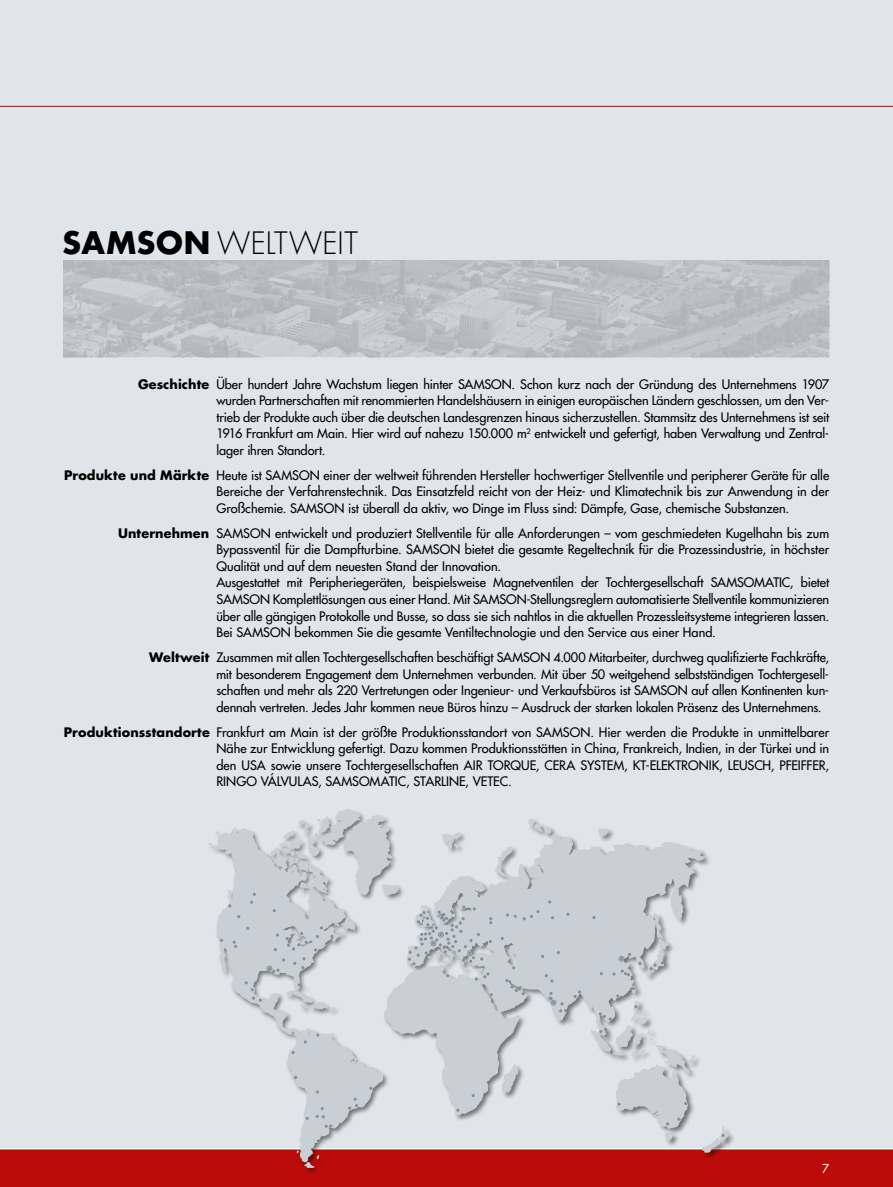
<style>
.page{position:relative;width:893px;height:1187px;background:#fff}
.page>*{position:absolute;margin:0;border:0;box-sizing:border-box;transform-origin:0 0}
.t1{font:300 30px "Futura";letter-spacing:.01em;color:#000}
.t2{font:12.75px/16.5px "Futura";letter-spacing:-.005em;color:#000;text-align:justify}
.t3{font:12px "Futura";color:#fff}
.s1{font-weight:700;font-size:30.15px}
.s2{font-weight:700}
</style>
<div class="page">
<div style="left:0;top:0;width:893px;height:1186px;background:#dfe5e9"></div>
<hr style="left:0;top:106px;width:893px;height:1px;background:#bb0c0a">
<div style="left:0;top:1148px;width:893px;height:38px;background:#bb0c0a"></div>
<hr style="left:0;top:1147px;width:893px;height:2px;background:#fff">
<div style="left:207px;top:808px;width:528px;height:366px;background:#000;opacity:.5"></div>
<svg style="left:694px;top:833px;width:11px;height:282px"></svg>
<svg style="left:297px;top:1162px;width:22px;height:5px"></svg>
<svg style="left:210px;top:1142px;width:173px;height:20px"></svg>
<svg style="left:702px;top:1126px;width:26px;height:26px"></svg>
<svg style="left:208px;top:809px;width:486px;height:333px"></svg>
<img style="left:64px;top:260px;width:765px;height:97px">
<h1 class="t1" style="left:63px;top:224px;width:297px"><span class="s1">SAMSON</span> WELTWEIT</h1>
<p class="t2" style="left:216px;top:376px;width:614px;text-indent:-78px"><span class="s2">Geschichte</span> Über hundert Jahre Wachstum liegen hinter SAMSON. Schon kurz nach der Gründung des Unternehmens 1907 wurden Partnerschaften mit renommierten Handelshäusern in einigen europäischen Ländern geschlossen, um den Ver&shy;trieb der Produkte auch über die deutschen Landesgrenzen hinaus sicherzustellen. Stammsitz des Unternehmens ist seit 1916 Frankfurt am Main. Hier wird auf nahezu 150.000 m<sup>2</sup> entwickelt und gefertigt, haben Verwaltung und Zentral&shy;lager ihren Standort.</p>
<p class="t2" style="left:216px;top:467px;width:614px;text-indent:-152px"><span class="s2">Produkte und Märkte</span> Heute ist SAMSON einer der weltweit führenden Hersteller hochwertiger Stellventile und peripherer Geräte für alle Bereiche der Verfahrenstechnik. Das Einsatzfeld reicht von der Heiz- und Klimatechnik bis zur Anwendung in der Großchemie. SAMSON ist überall da aktiv, wo Dinge im Fluss sind: Dämpfe, Gase, chemische Substanzen.</p>
<p class="t2" style="left:216px;top:525px;width:614px;text-align:left;text-indent:-98px"><span class="s2">Unternehmen</span> SAMSON entwickelt und produziert Stellventile für alle Anforderungen – vom geschmiedeten Kugelhahn bis zum Bypassventil für die Dampfturbine. SAMSON bietet die gesamte Regeltechnik für die Prozessindustrie, in höchster Qualität und auf dem neuesten Stand der Innovation.<br>Ausgestattet mit Peripheriegeräten, beispielsweise Magnetventilen der Tochtergesellschaft SAMSOMATIC, bietet SAMSON Komplettlösungen aus einer Hand. Mit SAMSON-Stellungsreglern automatisierte Stellventile kommunizieren über alle gängigen Protokolle und Busse, so dass sie sich nahtlos in die aktuellen Prozessleitsysteme integrieren lassen.<br>Bei SAMSON bekommen Sie die gesamte Ventiltechnologie und den Service aus einer Hand.</p>
<p class="t2" style="left:216px;top:649px;width:614px;text-indent:-67px"><span class="s2">Weltweit</span> Zusammen mit allen Tochtergesellschaften beschäftigt SAMSON 4.000 Mitarbeiter, durchweg qualifizierte Fachkräfte, mit besonderem Engagement dem Unternehmen verbunden. Mit über 50 weitgehend selbstständigen Tochtergesell&shy;schaften und mehr als 220 Vertretungen oder Ingenieur- und Verkaufsbüros ist SAMSON auf allen Kontinenten kun&shy;dennah vertreten. Jedes Jahr kommen neue Büros hinzu – Ausdruck der starken lokalen Präsenz des Unternehmens.</p>
<p class="t2" style="left:216px;top:723px;width:614px;text-indent:-153px"><span class="s2">Produktionsstandorte</span> Frankfurt am Main ist der größte Produktionsstandort von SAMSON. Hier werden die Produkte in unmittelbarer Nähe zur Entwicklung gefertigt. Dazu kommen Produktionsstätten in China, Frankreich, Indien, in der Türkei und in den USA sowie unsere Tochtergesellschaften AIR TORQUE, CERA SYSTEM, KT-ELEKTRONIK, LEUSCH, PFEIFFER, RINGO VÁLVULAS, SAMSOMATIC, STARLINE, VETEC.</p>
<p class="t3" style="left:822px;top:1160px;width:8px">7</p>
</div>
